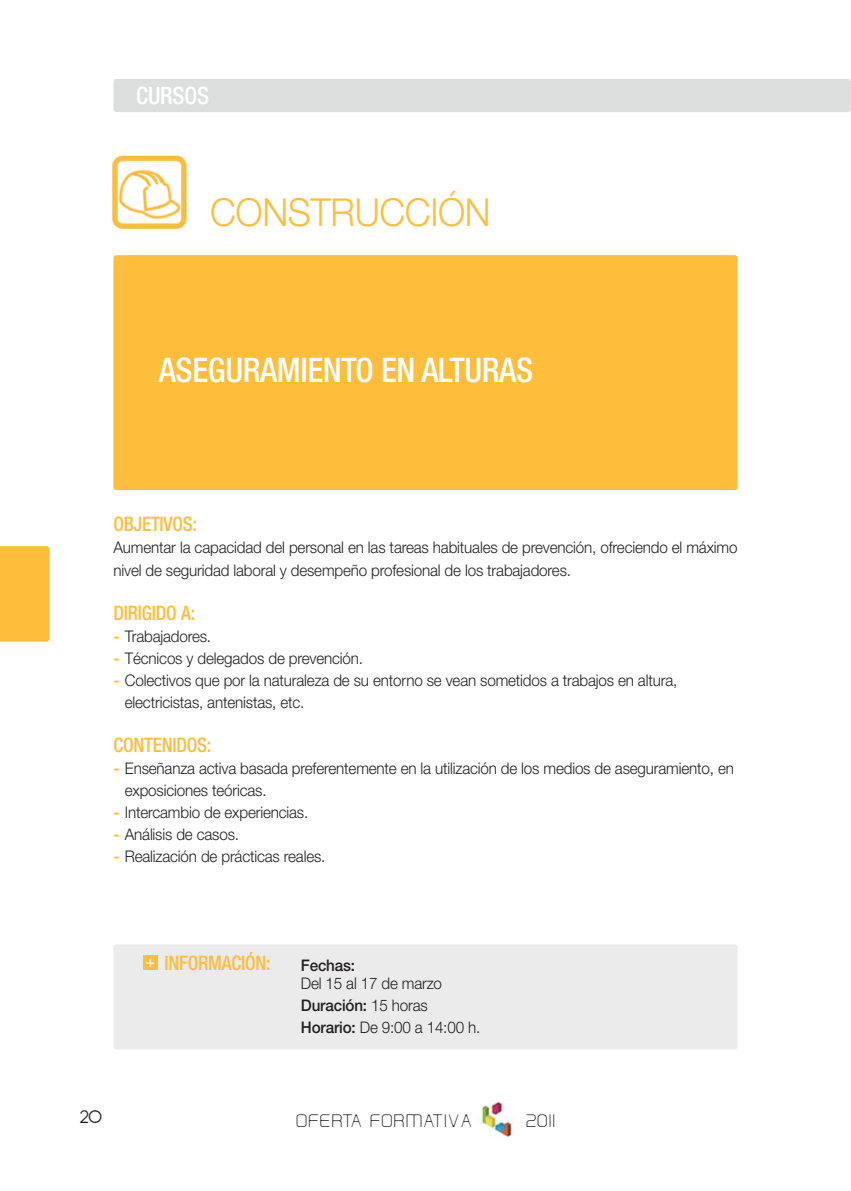
<style>
.page{position:relative;width:851px;height:1191px;background:#fff}
.page>*{position:absolute;margin:0;border:0;box-sizing:border-box;transform-origin:0 0}
.t1{font:300 38.6px "Helvetica Neue";letter-spacing:-.01em;color:#febd3b;scale:.95 1}
.t2{font:500 condensed 34px "Helvetica Neue";letter-spacing:-.01em;color:#fff}
.t3{font:500 condensed 24px "Helvetica Neue";letter-spacing:-.01em;color:#fff}
.t4{font:500 condensed 20px "Helvetica Neue";letter-spacing:-.01em;color:#febd3b;scale:.95 1}
.t5{font:20px "Antipasto";color:#231f20}
.t6{font:19px "Hall Fetica Decompose";color:#231f20}
.t7{font:300 16px/22px "Helvetica Neue";letter-spacing:-.01em;color:#231f20;scale:.95 1}
.t8{font:500 16px "Helvetica Neue";letter-spacing:-.01em;color:#231f20;scale:.95 1}
.t9{font:15.2px "Helvetica TT";color:#fff}
.s1{font-weight:700;color:#febd3b}
.s2{font-weight:500}
</style>
<div class="page">
<div style="left:113px;top:255px;width:624px;height:235px;background:#febd3b;border-radius:3px"></div>
<div style="left:113px;top:79px;width:737px;height:33px;background:#dddede;border-radius:3px"></div>
<div style="left:113px;top:944px;width:624px;height:105px;background:#ebebeb"></div>
<div style="left:143px;top:955px;width:14px;height:14px;background:#febd3b"></div>
<div style="left:0;top:546px;width:49px;height:95px;background:#febd3b"></div>
<img style="left:112px;top:155px;width:74px;height:74px">
<img style="left:476px;top:1101px;width:43px;height:38px;border-radius:50%">
<h3 class="t3" style="left:136px;top:87px;width:74px">CURSOS</h3>
<h1 class="t1" style="left:210px;top:198px;width:297px">CONSTRUCCIÓN</h1>
<h2 class="t2" style="left:159px;top:357px;width:376px">ASEGURAMIENTO EN ALTURAS</h2>
<p class="t4" style="left:113px;top:517px;width:90px">OBJETIVOS:</p>
<p class="t7" style="left:113px;top:538px;width:658px">Aumentar la capacidad del personal en las tareas habituales de prevención, ofreciendo el máximo nivel de seguridad laboral y desempeño profesional de los trabajadores.</p>
<p class="t4" style="left:113px;top:605px;width:88px">DIRIGIDO A:</p>
<p class="t7" style="left:113px;top:626px;width:104px"><span class="s1">-</span> Trabajadores.</p>
<p class="t7" style="left:113px;top:648px;width:264px"><span class="s1">-</span> Técnicos y delegados de prevención.</p>
<p class="t7" style="left:125px;top:670px;width:583px;text-indent:-11px"><span class="s1">-</span> Colectivos que por la naturaleza de su entorno se vean sometidos a trabajos en altura, electricistas, antenistas, etc.</p>
<p class="t4" style="left:113px;top:737px;width:105px">CONTENIDOS:</p>
<p class="t7" style="left:125px;top:758px;width:642px;text-indent:-11px"><span class="s1">-</span> Enseñanza activa basada preferentemente en la utilización de los medios de aseguramiento, en exposiciones teóricas.</p>
<p class="t7" style="left:113px;top:802px;width:207px"><span class="s1">-</span> Intercambio de experiencias.</p>
<p class="t7" style="left:113px;top:824px;width:134px"><span class="s1">-</span> Análisis de casos.</p>
<p class="t7" style="left:113px;top:846px;width:225px"><span class="s1">-</span> Realización de prácticas reales.</p>
<p class="t5" style="left:80px;top:1110px;width:24px">20</p>
<p class="t9" style="left:146px;top:953px;width:10px">+</p>
<p class="t4" style="left:164px;top:955px;width:113px">INFORMACIÓN:</p>
<p class="t8" style="left:301px;top:959px;width:59px">Fechas:</p>
<p class="t7" style="left:301px;top:973px;width:190px">Del 15 al 17 de marzo<br><span class="s2">Duración:</span> 15 horas<br><span class="s2">Horario:</span> De 9:00 a 14:00 h.</p>
<p class="t6" style="left:295px;top:1109px;width:179px">OFERTA FORMATIVA</p>
<p class="t6" style="left:526px;top:1109px;width:32px">2011</p>
</div>
